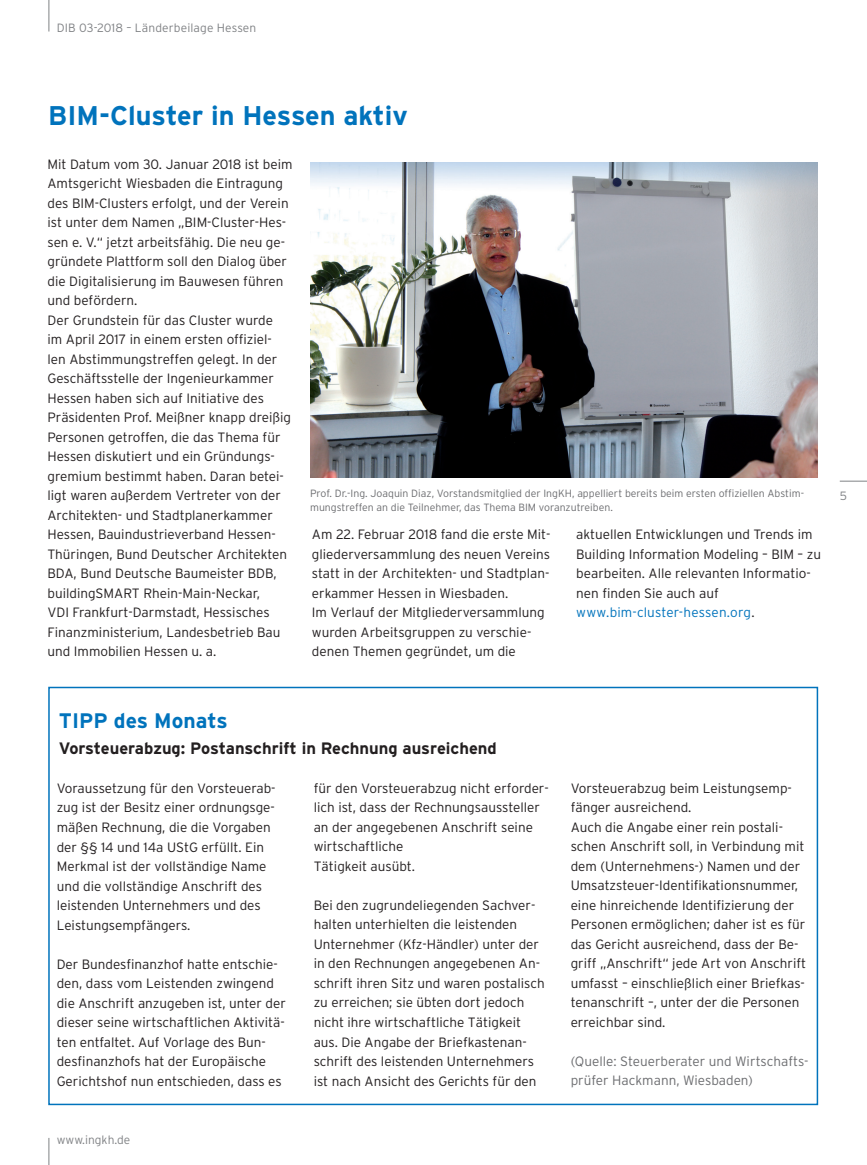
<style>
.page{position:relative;width:867px;height:1165px;background:#fff}
.page>*{position:absolute;margin:0;border:0;box-sizing:border-box;transform-origin:0 0}
.t1{font:700 27px "Interstate";color:#0073bc}
.t2{font:700 21px "Interstate";color:#0073bc}
.t3{font:700 16.5px "Interstate";color:#231f20}
.t4{font:300 13.5px/19.5px "Interstate";color:#231f20}
.t5{font:300 13.5px/19.5px "Interstate";color:#6c6d70}
.t6{font:300 12px "Interstate";letter-spacing:.01em;color:#808285}
.t7{font:300 10.5px/14.2px "Interstate";color:#6c6d70}
.s1{color:#0073bc}
</style>
<div class="page">
<svg style="left:840px;top:480px;width:27px;height:1px"></svg>
<hr style="left:49px;top:0;width:1px;height:32px;background:#808285">
<svg style="left:49px;top:1138px;width:1px;height:26px"></svg>
<img style="left:311px;top:163px;width:506px;height:314px">
<div style="left:48px;top:686px;width:770px;height:418px;background:#fff;border:2px solid #0073bc"></div>
<p class="t6" style="left:57px;top:21px;width:201px">DIB 03-2018 – Länderbeilage Hessen</p>
<h1 class="t1" style="left:48px;top:100px;width:361px">BIM-Cluster in Hessen aktiv</h1>
<p class="t4" style="left:47px;top:154px;width:247px">Mit Datum vom 30. Januar 2018 ist beim Amtsgericht Wiesbaden die Eintragung des BIM-Clusters erfolgt, und der Verein ist unter dem Namen „BIM-Cluster-Hes&shy;sen e. V.“ jetzt arbeitsfähig. Die neu ge&shy;gründete Plattform soll den Dialog über die Digitalisierung im Bauwesen führen und befördern.<br>Der Grundstein für das Cluster wurde<br>im April 2017 in einem ersten offiziel&shy;len Abstimmungstreffen gelegt. In der Geschäftsstelle der Ingenieurkammer Hessen haben sich auf Initiative des Präsidenten Prof. Meißner knapp dreißig Personen getroffen, die das Thema für Hessen diskutiert und ein Gründungs&shy;gremium bestimmt haben. Daran betei&shy;ligt waren außerdem Vertreter von der Architekten- und Stadtplanerkammer Hessen, Bauindustrieverband Hessen-Thüringen, Bund Deutscher Architekten BDA, Bund Deutsche Baumeister BDB, buildingSMART Rhein-Main-Neckar,<br>VDI Frankfurt-Darmstadt, Hessisches Finanzministerium, Landesbetrieb Bau und Immobilien Hessen u. a.</p>
<p class="t7" style="left:310px;top:486px;width:495px">Prof. Dr.-Ing. Joaquin Diaz, Vorstandsmitglied der IngKH, appelliert bereits beim ersten offiziellen Abstim&shy;mungstreffen an die Teilnehmer, das Thema BIM voranzutreiben.</p>
<p class="t4" style="left:312px;top:524px;width:240px">Am 22. Februar 2018 fand die erste Mit&shy;gliederversammlung des neuen Vereins statt in der Architekten- und Stadtplan&shy;erkammer Hessen in Wiesbaden.<br>Im Verlauf der Mitgliederversammlung wurden Arbeitsgruppen zu verschie&shy;denen Themen gegründet, um die</p>
<p class="t4" style="left:576px;top:524px;width:246px">aktuellen Entwicklungen und Trends im Building Information Modeling – BIM – zu bearbeiten. Alle relevanten Informatio&shy;nen finden Sie auch auf <span class="s1">www.bim-cluster-hessen.org</span>.</p>
<p class="t6" style="left:839px;top:489px;width:9px">5</p>
<h2 class="t2" style="left:59px;top:709px;width:170px">TIPP des Monats</h2>
<p class="t3" style="left:59px;top:738px;width:439px">Vorsteuerabzug: Postanschrift in Rechnung ausreichend</p>
<p class="t4" style="left:57px;top:778px;width:220px">Voraussetzung für den Vorsteuerab&shy;zug ist der Besitz einer ordnungsge&shy;mäßen Rechnung, die die Vorgaben der §§ 14 und 14a UStG erfüllt. Ein Merkmal ist der vollständige Name und die vollständige Anschrift des leistenden Unternehmers und des Leistungsempfängers.</p>
<p class="t4" style="left:57px;top:953px;width:231px">Der Bundesfinanzhof hatte entschie&shy;den, dass vom Leistenden zwingend die Anschrift anzugeben ist, unter der dieser seine wirtschaftlichen Aktivitä&shy;ten entfaltet. Auf Vorlage des Bun&shy;desfinanzhofs hat der Europäische Gerichtshof nun entschieden, dass es</p>
<p class="t4" style="left:314px;top:778px;width:237px">für den Vorsteuerabzug nicht erforder&shy;lich ist, dass der Rechnungsaussteller an der angegebenen Anschrift seine wirtschaftliche<br>Tätigkeit ausübt.</p>
<p class="t4" style="left:314px;top:895px;width:232px">Bei den zugrundeliegenden Sachver&shy;halten unterhielten die leistenden Unternehmer (Kfz-Händler) unter der in den Rechnungen angegebenen An&shy;schrift ihren Sitz und waren postalisch zu erreichen; sie übten dort jedoch nicht ihre wirtschaftliche Tätigkeit aus. Die Angabe der Briefkastenan&shy;schrift des leistenden Unternehmers ist nach Ansicht des Gerichts für den</p>
<p class="t6" style="left:57px;top:1133px;width:75px">www.ingkh.de</p>
<p class="t4" style="left:570px;top:778px;width:237px">Vorsteuerabzug beim Leistungsemp&shy;fänger ausreichend.<br>Auch die Angabe einer rein postali&shy;schen Anschrift soll, in Verbindung mit dem (Unternehmens-) Namen und der Umsatzsteuer-Identifikationsnummer, eine hinreichende Identifizierung der Personen ermöglichen; daher ist es für das Gericht ausreichend, dass der Be&shy;griff „Anschrift“ jede Art von Anschrift umfasst – einschließlich einer Briefkas&shy;tenanschrift –, unter der die Personen erreichbar sind.</p>
<p class="t5" style="left:570px;top:1051px;width:239px">(Quelle: Steuerberater und Wirtschafts&shy;prüfer Hackmann, Wiesbaden)</p>
</div>
